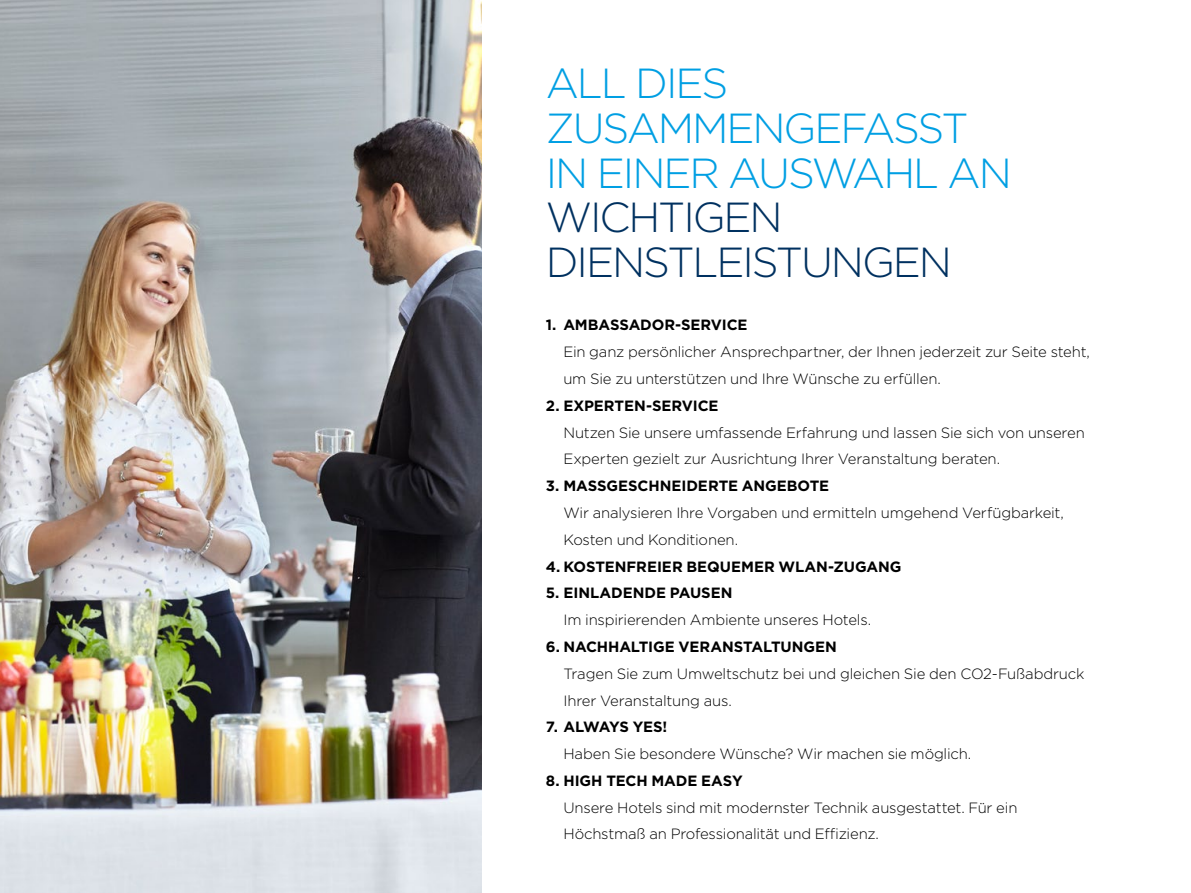
<style>
.page{position:relative;width:1191px;height:893px;background:#fff}
.page>*{position:absolute;margin:0;border:0;box-sizing:border-box;transform-origin:0 0}
.t1{font:300 42px/44.6px "Gotham";letter-spacing:-.05em;color:#009fe3}
.t2{font:300 42px/44.6px "Gotham";letter-spacing:-.05em;color:#003160}
.t3{font:300 14.88px/26.8px "Gotham";letter-spacing:-.01em;color:#000}
.t4{font:700 14.88px "Gotham";letter-spacing:-.005em;color:#000}
.t5{font:700 14.88px "Gotham";letter-spacing:-.03em;color:#000}
</style>
<div class="page">
<img style="left:0;top:0;width:481px;height:893px">
<h1 class="t1" style="left:546px;top:60px;width:467px">ALL DIES<br>ZUSAMMENGEFASST<br>IN EINER AUSWAHL AN</h1>
<h1 class="t2" style="left:546px;top:194px;width:408px">WICHTIGEN<br>DIENSTLEISTUNGEN</h1>
<p class="t4" style="left:546px;top:315px;width:203px">1. AMBASSADOR-SERVICE</p>
<p class="t3" style="left:563px;top:338px;width:528px">Ein ganz persönlicher Ansprechpartner, der Ihnen jederzeit zur Seite steht, um Sie zu unterstützen und Ihre Wünsche zu erfüllen.</p>
<p class="t4" style="left:546px;top:396px;width:174px">2. EXPERTEN-SERVICE</p>
<p class="t3" style="left:563px;top:418px;width:523px">Nutzen Sie unsere umfassende Erfahrung und lassen Sie sich von unseren<br>Experten gezielt zur Ausrichtung Ihrer Veranstaltung beraten.</p>
<p class="t4" style="left:546px;top:476px;width:285px">3. MASSGESCHNEIDERTE ANGEBOTE</p>
<p class="t3" style="left:563px;top:499px;width:502px">Wir analysieren Ihre Vorgaben und ermitteln umgehend Verfügbarkeit,<br>Kosten und Konditionen.</p>
<p class="t4" style="left:546px;top:556px;width:357px">4. KOSTENFREIER BEQUEMER WLAN-ZUGANG</p>
<p class="t4" style="left:546px;top:583px;width:188px">5. EINLADENDE PAUSEN</p>
<p class="t3" style="left:563px;top:606px;width:309px">Im inspirierenden Ambiente unseres Hotels.</p>
<p class="t4" style="left:546px;top:637px;width:293px">6. NACHHALTIGE VERANSTALTUNGEN</p>
<p class="t3" style="left:563px;top:660px;width:522px">Tragen Sie zum Umweltschutz bei und gleichen Sie den CO2-Fußabdruck<br>Ihrer Veranstaltung aus.</p>
<p class="t5" style="left:546px;top:717px;width:123px">7. ALWAYS YES!</p>
<p class="t3" style="left:563px;top:740px;width:409px">Haben Sie besondere Wünsche? Wir machen sie möglich.</p>
<p class="t4" style="left:546px;top:771px;width:198px">8. HIGH TECH MADE EASY</p>
<p class="t3" style="left:563px;top:794px;width:455px">Unsere Hotels sind mit modernster Technik ausgestattet. Für ein<br>Höchstmaß an Professionalität und Effizienz.</p>
</div>
